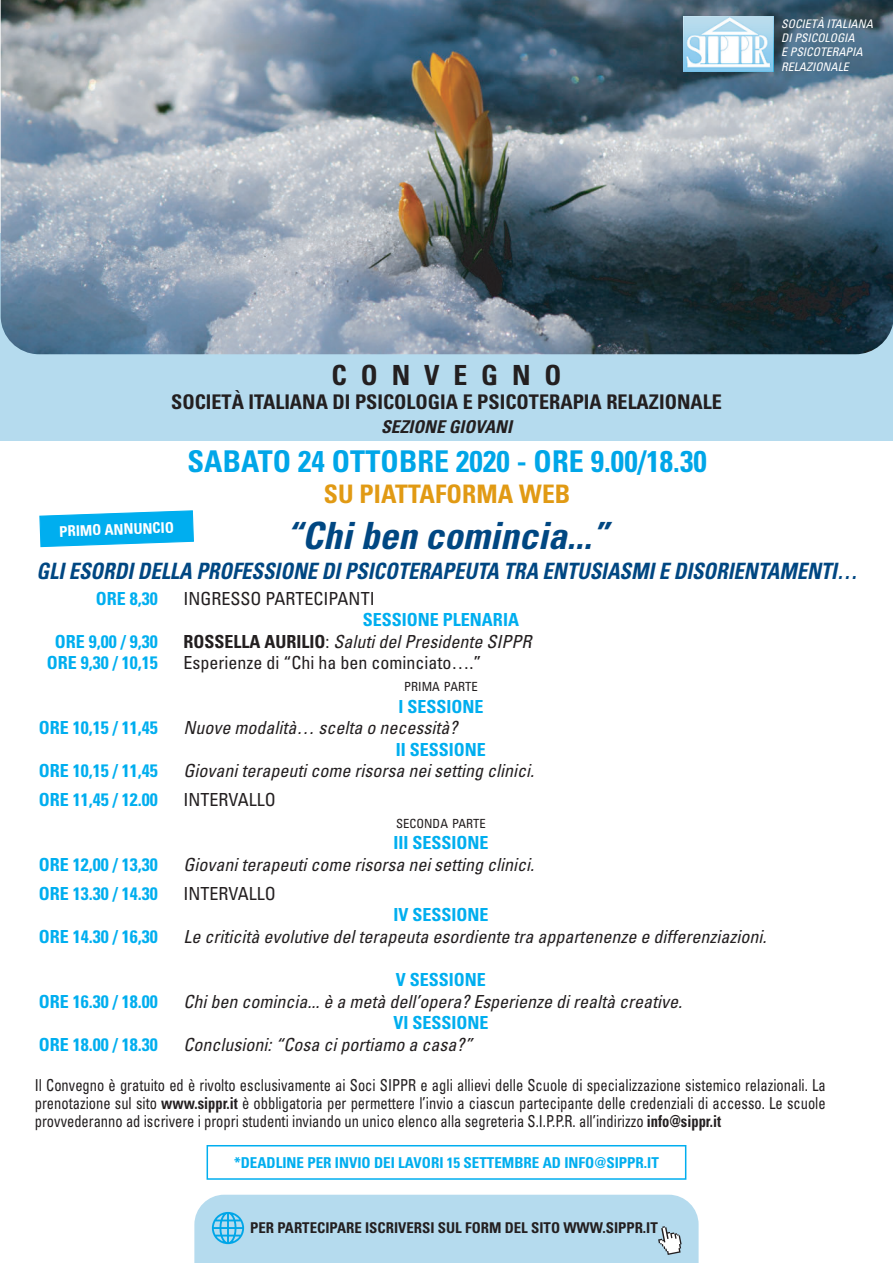
<style>
.page{position:relative;width:893px;height:1263px;background:#fff}
.page>*{position:absolute;margin:0;border:0;box-sizing:border-box;transform-origin:0 0}
.t1{font:italic 700 condensed 37.5px "Univers";color:#004782}
.t2{font:700 condensed 30px "Univers";letter-spacing:.005em;color:#00a6e8}
.t3{font:700 condensed 27.75px "Univers";letter-spacing:.5em;color:#231f20}
.t4{font:700 condensed 25.5px "Univers";letter-spacing:.005em;color:#e19a14}
.t5{font:italic 700 condensed 22.5px "Univers";color:#004782;scale:.92 1}
.t6{font:700 condensed 20.25px "Univers";color:#231f20}
.t7{font:italic condensed 18px "Univers";color:#231f20}
.t8{font:700 condensed 18px "Univers";color:#00aeef}
.t9{font:condensed 18px "Univers";color:#231f20}
.t10{font:italic 700 condensed 17.7px "Univers";color:#231f20}
.t11{font:condensed 16.5px/18px "Univers";color:#231f20;text-align:justify;scale:.88 1}
.t12{font:700 condensed 15px "Univers";color:#00aeef}
.t13{font:700 condensed 14.85px "Univers";color:#231f20}
.t14{font:700 condensed 14.85px "Univers";color:#fff}
.t15{font:condensed 12.6px "Univers";color:#231f20}
.t16{font:italic condensed 11.85px/14.2px "Univers";color:#fff}
.s1{font-weight:700;font-style:normal}
.s2{font-style:normal}
.s3{font-weight:700}
</style>
<div class="page">
<div style="left:0;top:233px;width:893px;height:208px;background:#b5dbee"></div>
<img style="left:1px;top:0;width:892px;height:354px">
<img style="left:683px;top:16px;width:90px;height:56px">
<div style="left:194px;top:1195px;width:505px;height:68px;background:#b5dbee"></div>
<div style="left:207px;top:1145px;width:479px;height:35px;border:2px solid #00aeef"></div>
<svg style="left:39px;top:510px;width:155px;height:38px"></svg>
<p class="t16" style="left:781px;top:16px;width:93px">SOCIETÀ ITALIANA<br>DI PSICOLOGIA<br>E PSICOTERAPIA<br>RELAZIONALE</p>
<h3 class="t3" style="left:332px;top:358px;width:231px">CONVEGNO</h3>
<p class="t6" style="left:171px;top:389px;width:552px">SOCIETÀ ITALIANA DI PSICOLOGIA E PSICOTERAPIA RELAZIONALE</p>
<p class="t10" style="left:381px;top:416px;width:132px">SEZIONE GIOVANI</p>
<h2 class="t2" style="left:187px;top:443px;width:521px">SABATO 24 OTTOBRE 2020 - ORE 9.00/18.30</h2>
<h3 class="t4" style="left:324px;top:478px;width:248px">SU PIATTAFORMA WEB</h3>
<h1 class="t1" style="left:286px;top:512px;width:324px">“Chi ben comincia...”</h1>
<h3 class="t5" style="left:37px;top:557px;width:894px">GLI ESORDI DELLA PROFESSIONE DI PSICOTERAPEUTA TRA ENTUSIASMI E DISORIENTAMENTI…</h3>
<p class="t14" style="left:59px;top:522px;width:116px;rotate:-2deg">PRIMO ANNUNCIO</p>
<p class="t8" style="left:96px;top:587px;width:63px">ORE 8,30</p>
<p class="t9" style="left:183px;top:587px;width:193px">INGRESSO PARTECIPANTI</p>
<p class="t8" style="left:363px;top:609px;width:158px">SESSIONE PLENARIA</p>
<p class="t8" style="left:55px;top:630px;width:104px">ORE 9,00 / 9,30</p>
<p class="t7" style="left:183px;top:630px;width:350px"><span class="s1">ROSSELLA AURILIO</span><span class="s2">:</span> Saluti del Presidente SIPPR</p>
<p class="t8" style="left:47px;top:652px;width:112px">ORE 9,30 / 10,15</p>
<p class="t9" style="left:183px;top:652px;width:299px">Esperienze di “Chi ha ben cominciato….”</p>
<p class="t15" style="left:404px;top:678px;width:75px">PRIMA PARTE</p>
<p class="t8" style="left:398px;top:695px;width:87px">I SESSIONE</p>
<p class="t8" style="left:39px;top:717px;width:120px">ORE 10,15 / 11,45</p>
<p class="t7" style="left:183px;top:716px;width:275px">Nuove modalità… scelta o necessità?</p>
<p class="t8" style="left:396px;top:738px;width:92px">II SESSIONE</p>
<p class="t8" style="left:39px;top:760px;width:120px">ORE 10,15 / 11,45</p>
<p class="t7" style="left:183px;top:760px;width:352px">Giovani terapeuti come risorsa nei setting clinici.</p>
<p class="t8" style="left:39px;top:789px;width:120px">ORE 11,45 / 12.00</p>
<p class="t9" style="left:183px;top:788px;width:94px">INTERVALLO</p>
<p class="t15" style="left:396px;top:815px;width:91px">SECONDA PARTE</p>
<p class="t8" style="left:393px;top:832px;width:97px">III SESSIONE</p>
<p class="t8" style="left:39px;top:853px;width:120px">ORE 12,00 / 13,30</p>
<p class="t7" style="left:183px;top:853px;width:352px">Giovani terapeuti come risorsa nei setting clinici.</p>
<p class="t8" style="left:39px;top:882px;width:120px">ORE 13.30 / 14.30</p>
<p class="t9" style="left:183px;top:882px;width:94px">INTERVALLO</p>
<p class="t8" style="left:393px;top:904px;width:97px">IV SESSIONE</p>
<p class="t8" style="left:39px;top:925px;width:120px">ORE 14.30 / 16,30</p>
<p class="t7" style="left:183px;top:925px;width:584px">Le criticità evolutive del terapeuta esordiente tra appartenenze e differenziazioni.</p>
<p class="t8" style="left:396px;top:969px;width:92px">V SESSIONE</p>
<p class="t8" style="left:39px;top:990px;width:120px">ORE 16.30 / 18.00</p>
<p class="t7" style="left:183px;top:990px;width:500px">Chi ben comincia... è a metà dell’opera? Esperienze di realtà creative.</p>
<p class="t8" style="left:393px;top:1012px;width:97px">VI SESSIONE</p>
<p class="t8" style="left:39px;top:1033px;width:120px">ORE 18.00 / 18.30</p>
<p class="t7" style="left:183px;top:1033px;width:290px">Conclusioni: “Cosa ci portiamo a casa?”</p>
<p class="t11" style="left:35px;top:1075px;width:900px">Il Convegno è gratuito ed è rivolto esclusivamente ai Soci SIPPR e agli allievi delle Scuole di specializzazione sistemico relazionali. La prenotazione sul sito <span class="s3">www.sippr.it</span> è obbligatoria per permettere l’invio a ciascun partecipante delle credenziali di accesso. Le scuole provvederanno ad iscrivere i propri studenti inviando un unico elenco alla segreteria S.I.P.P.R. all’indirizzo <span class="s3">info@sippr.it</span></p>
<p class="t12" style="left:234px;top:1154px;width:426px">*DEADLINE PER INVIO DEI LAVORI 15 SETTEMBRE AD INFO@SIPPR.IT</p>
<p class="t13" style="left:250px;top:1218px;width:409px">PER PARTECIPARE ISCRIVERSI SUL FORM DEL SITO WWW.SIPPR.IT</p>
</div>
